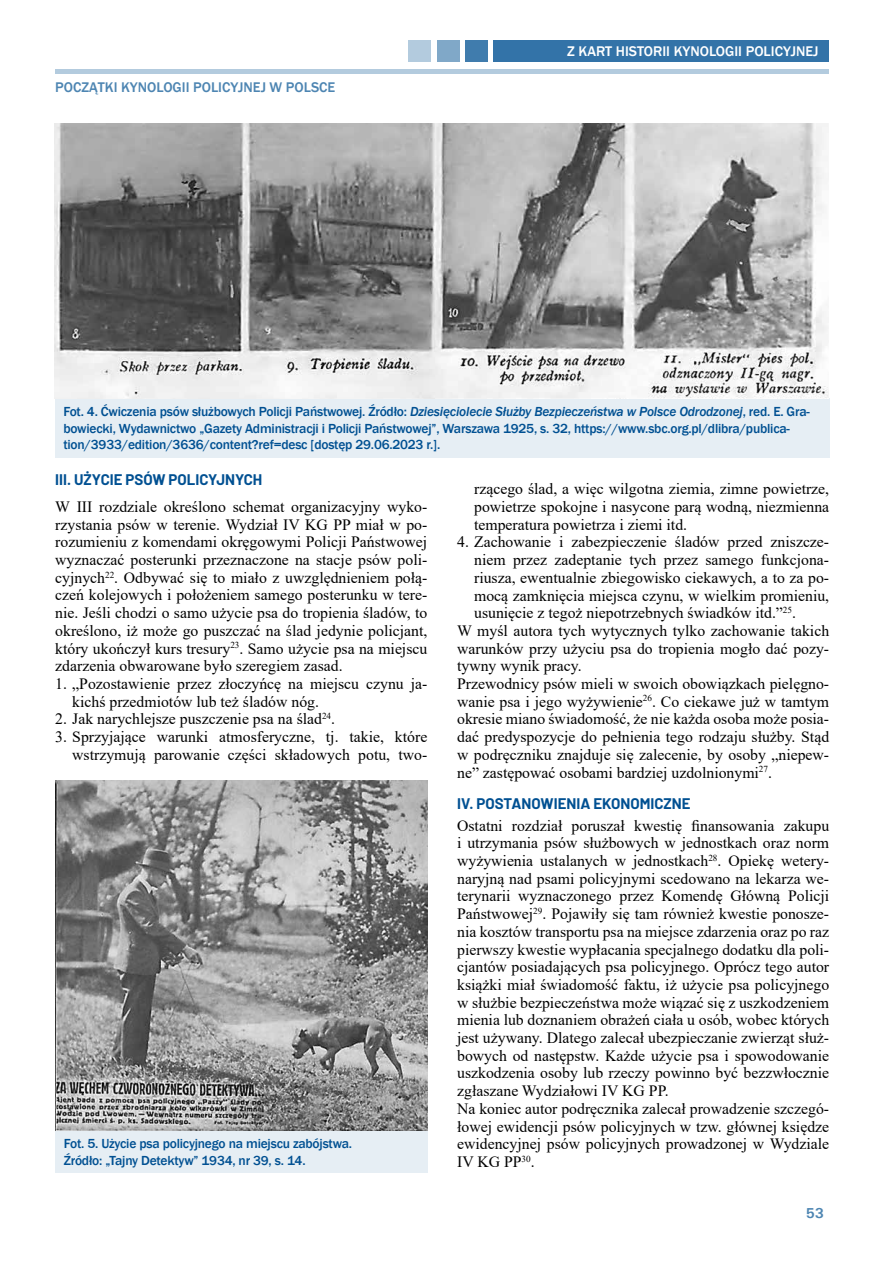
<style>
.page{position:relative;width:893px;height:1263px;background:#fff}
.page>*{position:absolute;margin:0;border:0;box-sizing:border-box;transform-origin:0 0}
.t1{font:15.75px/17.7px "Times New Roman";color:#000;text-align:justify}
.t2{font:700 15px "Barlow";color:#005092}
.t3{font:500 14.4px "Franklin Gothic";color:#4d85b2}
.t4{font:500 14.4px "Franklin Gothic";color:#fff}
.t5{font:700 14.4px "Univers";color:#4d85b2}
.t6{font:500 13.5px/16.5px "Franklin Gothic";letter-spacing:-.015em;color:#005092}
.s1{font-style:italic}
</style>
<div class="page">
<hr style="left:55px;top:70px;width:774px;height:4px;background:#b3cbde">
<div style="left:493px;top:41px;width:336px;height:21px;background:#3373a8"></div>
<div style="left:465px;top:41px;width:23px;height:21px;background:#407cad"></div>
<div style="left:437px;top:41px;width:22px;height:21px;background:#80a8c8"></div>
<div style="left:408px;top:41px;width:23px;height:21px;background:#b3cbde"></div>
<div style="left:55px;top:398px;width:774px;height:60px;background:#e6eef4"></div>
<div style="left:55px;top:1130px;width:372px;height:43px;background:#e6eef4"></div>
<img style="left:55px;top:123px;width:773px;height:275px">
<img style="left:55px;top:781px;width:372px;height:349px">
<p class="t3" style="left:55px;top:78px;width:282px">POCZĄTKI KYNOLOGII POLICYJNEJ W POLSCE</p>
<p class="t4" style="left:567px;top:43px;width:253px">Z KART HISTORII KYNOLOGII POLICYJNEJ</p>
<p class="t6" style="left:63px;top:404px;width:748px">Fot. 4. Ćwiczenia psów służbowych Policji Państwowej. Źródło: <span class="s1">Dziesięciolecie Służby Bezpieczeństwa w Polsce Odrodzonej</span>, red. E. Gra&shy;bowiecki, Wydawnictwo „Gazety Administracji i Policji Państwowej”, Warszawa 1925, s. 32, https://www.sbc.org.pl/dlibra/publica&shy;tion/3933/edition/3636/content?ref=desc [dostęp 29.06.2023 r.].</p>
<p class="t2" style="left:55px;top:469px;width:209px">III. UŻYCIE PSÓW POLICYJNYCH</p>
<p class="t1" style="left:55px;top:497px;width:374px">W III rozdziale określono schemat organizacyjny wyko&shy;rzystania psów w terenie. Wydział IV KG PP miał w po&shy;rozumieniu z komendami okręgowymi Policji Państwowej wyznaczać posterunki przeznaczone na stacje psów poli&shy;cyjnych<sup>22</sup>. Odbywać się to miało z uwzględnieniem połą&shy;czeń kolejowych i położeniem samego posterunku w tere&shy;nie. Jeśli chodzi o samo użycie psa do tropienia śladów, to określono, iż może go puszczać na ślad jedynie policjant, który ukończył kurs tresury<sup>23</sup>. Samo użycie psa na miejscu zdarzenia obwarowane było szeregiem zasad.</p>
<p class="t1" style="left:72px;top:674px;width:357px;text-indent:-17px">1. „Pozostawienie przez złoczyńcę na miejscu czynu ja&shy;kichś przedmiotów lub też śladów nóg.</p>
<p class="t1" style="left:55px;top:710px;width:281px">2. Jak narychlejsze puszczenie psa na ślad<sup>24</sup>.</p>
<p class="t1" style="left:55px;top:727px;width:374px;text-align:right">3. Sprzyjające warunki atmosferyczne, tj. takie, które wstrzymują parowanie części składowych potu, two-</p>
<p class="t6" style="left:64px;top:1136px;width:290px">Fot. 5. Użycie psa policyjnego na miejscu zabójstwa.<br>Źródło: „Tajny Detektyw” 1934, nr 39, s. 14.</p>
<p class="t1" style="left:474px;top:480px;width:357px">rzącego ślad, a więc wilgotna ziemia, zimne powietrze, powietrze spokojne i nasycone parą wodną, niezmienna temperatura powietrza i ziemi itd.</p>
<p class="t1" style="left:457px;top:533px;width:374px">4. Zachowanie i zabezpieczenie śladów przed zniszcze-</p>
<p class="t1" style="left:474px;top:550px;width:357px">niem przez zadeptanie tych przez samego funkcjona-</p>
<p class="t1" style="left:474px;top:568px;width:357px">riusza, ewentualnie zbiegowisko ciekawych, a to za po-</p>
<p class="t1" style="left:474px;top:586px;width:357px">mocą zamknięcia miejsca czynu, w wielkim promieniu,</p>
<p class="t1" style="left:474px;top:604px;width:323px">usunięcie z tegoż niepotrzebnych świadków itd.”<sup>25</sup>.</p>
<p class="t1" style="left:457px;top:621px;width:374px">W myśl autora tych wytycznych tylko zachowanie takich</p>
<p class="t1" style="left:457px;top:639px;width:374px">warunków przy użyciu psa do tropienia mogło dać pozy-</p>
<p class="t1" style="left:457px;top:657px;width:126px">tywny wynik pracy.</p>
<p class="t1" style="left:457px;top:674px;width:374px">Przewodnicy psów mieli w swoich obowiązkach pielęgno-</p>
<p class="t1" style="left:457px;top:692px;width:374px">wanie psa i jego wyżywienie<sup>26</sup>. Co ciekawe już w tamtym</p>
<p class="t1" style="left:457px;top:710px;width:374px">okresie miano świadomość, że nie każda osoba może posia-</p>
<p class="t1" style="left:457px;top:727px;width:374px">dać predyspozycje do pełnienia tego rodzaju służby. Stąd</p>
<p class="t1" style="left:457px;top:745px;width:374px">w podręczniku znajduje się zalecenie, by osoby „niepew-</p>
<p class="t1" style="left:457px;top:763px;width:316px">ne” zastępować osobami bardziej uzdolnionymi<sup>27</sup>.</p>
<p class="t2" style="left:457px;top:792px;width:235px">IV. POSTANOWIENIA EKONOMICZNE</p>
<p class="t1" style="left:457px;top:816px;width:374px;text-align:left">Ostatni rozdział poruszał kwestię finansowania zakupu i utrzymania psów służbowych w jednostkach oraz norm wyżywienia ustalanych w jednostkach<sup>28</sup>. Opiekę wetery&shy;naryjną nad psami policyjnymi scedowano na lekarza we&shy;terynarii wyznaczonego przez Komendę Główną Policji Państwowej<sup>29</sup>. Pojawiły się tam również kwestie ponosze&shy;nia kosztów transportu psa na miejsce zdarzenia oraz po raz pierwszy kwestie wypłacania specjalnego dodatku dla poli&shy;cjantów posiadających psa policyjnego. Oprócz tego autor książki miał świadomość faktu, iż użycie psa policyjnego w służbie bezpieczeństwa może wiązać się z uszkodzeniem mienia lub doznaniem obrażeń ciała u osób, wobec których jest używany. Dlatego zalecał ubezpieczanie zwierząt służ&shy;bowych od następstw. Każde użycie psa i spowodowanie uszkodzenia osoby lub rzeczy powinno być bezzwłocznie zgłaszane Wydziałowi IV KG PP.<br>Na koniec autor podręcznika zalecał prowadzenie szczegó&shy;łowej ewidencji psów policyjnych w tzw. głównej księdze ewidencyjnej psów policyjnych prowadzonej w Wydziale IV KG PP<sup>30</sup>.</p>
<p class="t5" style="left:806px;top:1204px;width:20px">53</p>
</div>
